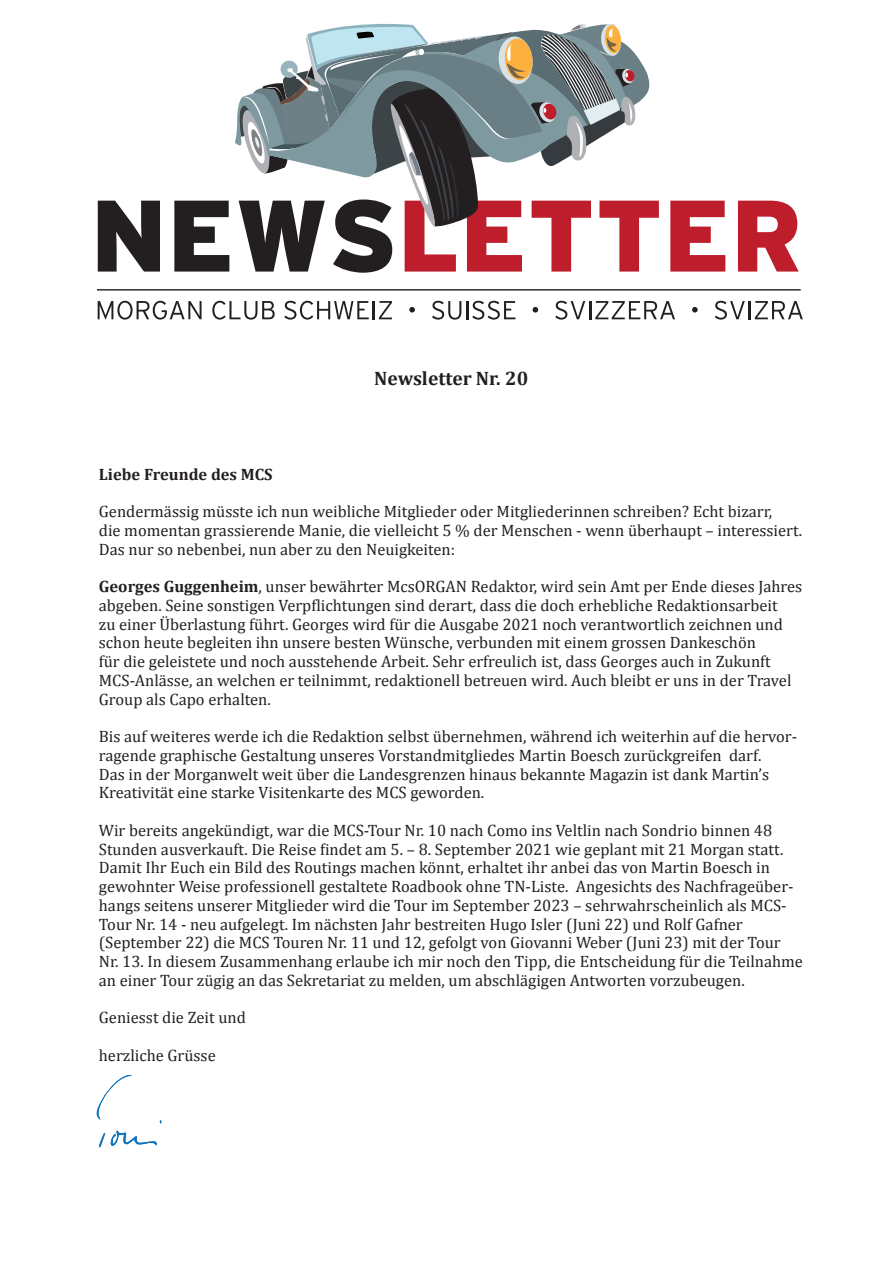
<style>
.page{position:relative;width:893px;height:1263px;background:#fff}
.page>*{position:absolute;margin:0;border:0;box-sizing:border-box;transform-origin:0 0}
.t1{font:101.4px "I513 Interstate Black";color:#be1d2c}
.t2{font:700 19.5px "Cambria";color:#231f20}
.t3{font:16.5px/18.8px "Cambria";color:#231f20}
.t4{font:700 16.5px "Cambria";color:#231f20}
.s1{color:#231f20}
.s2{font-weight:700}
</style>
<div class="page">
<svg style="left:98px;top:301px;width:104px;height:19px"></svg>
<svg style="left:212px;top:301px;width:63px;height:19px"></svg>
<svg style="left:284px;top:301px;width:108px;height:19px"></svg>
<svg style="left:409px;top:307px;width:6px;height:6px"></svg>
<svg style="left:432px;top:301px;width:83px;height:19px"></svg>
<svg style="left:533px;top:307px;width:5px;height:6px"></svg>
<svg style="left:555px;top:301px;width:120px;height:19px"></svg>
<svg style="left:692px;top:307px;width:6px;height:6px"></svg>
<svg style="left:715px;top:301px;width:88px;height:19px"></svg>
<hr style="left:97px;top:289px;width:704px;height:2px;background:#231f20">
<svg style="left:235px;top:23px;width:415px;height:204px"></svg>
<svg style="left:96px;top:1075px;width:66px;height:72px"></svg>
<h1 class="t1" style="left:91px;top:178px;width:714px"><span class="s1">NEWS</span>LETTER</h1>
<p class="t2" style="left:374px;top:364px;width:155px">Newsletter Nr. 20</p>
<p class="t4" style="left:99px;top:462px;width:175px">Liebe Freunde des MCS</p>
<p class="t3" style="left:99px;top:502px;width:705px">Gendermässig müsste ich nun weibliche Mitglieder oder Mitgliederinnen schreiben? Echt bizarr,<br>die momentan grassierende Manie, die vielleicht 5 % der Menschen - wenn überhaupt – interessiert.<br>Das nur so nebenbei, nun aber zu den Neuigkeiten:</p>
<p class="t3" style="left:99px;top:577px;width:705px"><span class="s2">Georges Guggenheim</span>, unser bewährter McsORGAN Redaktor, wird sein Amt per Ende dieses Jahres abgeben. Seine sonstigen Verpflichtungen sind derart, dass die doch erhebliche Redaktionsarbeit<br>zu einer Überlastung führt. Georges wird für die Ausgabe 2021 noch verantwortlich zeichnen und schon heute begleiten ihn unsere besten Wünsche, verbunden mit einem grossen Dankeschön<br>für die geleistete und noch ausstehende Arbeit. Sehr erfreulich ist, dass Georges auch in Zukunft MCS-Anlässe, an welchen er teilnimmt, redaktionell betreuen wird. Auch bleibt er uns in der Travel Group als Capo erhalten.</p>
<p class="t3" style="left:99px;top:727px;width:700px">Bis auf weiteres werde ich die Redaktion selbst übernehmen, während ich weiterhin auf die hervor&shy;ragende graphische Gestaltung unseres Vorstandmitgliedes Martin Boesch zurückgreifen darf.<br>Das in der Morganwelt weit über die Landesgrenzen hinaus bekannte Magazin ist dank Martin’s Kreativität eine starke Visitenkarte des MCS geworden.</p>
<p class="t3" style="left:99px;top:821px;width:706px">Wir bereits angekündigt, war die MCS-Tour Nr. 10 nach Como ins Veltlin nach Sondrio binnen 48<br>Stunden ausverkauft. Die Reise findet am 5. – 8. September 2021 wie geplant mit 21 Morgan statt.<br>Damit Ihr Euch ein Bild des Routings machen könnt, erhaltet ihr anbei das von Martin Boesch in gewohnter Weise professionell gestaltete Roadbook ohne TN-Liste. Angesichts des Nachfrageüber&shy;hangs seitens unserer Mitglieder wird die Tour im September 2023 – sehrwahrscheinlich als MCS-Tour Nr. 14 - neu aufgelegt. Im nächsten Jahr bestreiten Hugo Isler (Juni 22) und Rolf Gafner (September 22) die MCS Touren Nr. 11 und 12, gefolgt von Giovanni Weber (Juni 23) mit der Tour Nr. 13. In diesem Zusammenhang erlaube ich mir noch den Tipp, die Entscheidung für die Teilnahme an einer Tour zügig an das Sekretariat zu melden, um abschlägigen Antworten vorzubeugen.</p>
<p class="t3" style="left:99px;top:1008px;width:148px">Geniesst die Zeit und</p>
<p class="t3" style="left:99px;top:1046px;width:118px">herzliche Grüsse</p>
</div>
